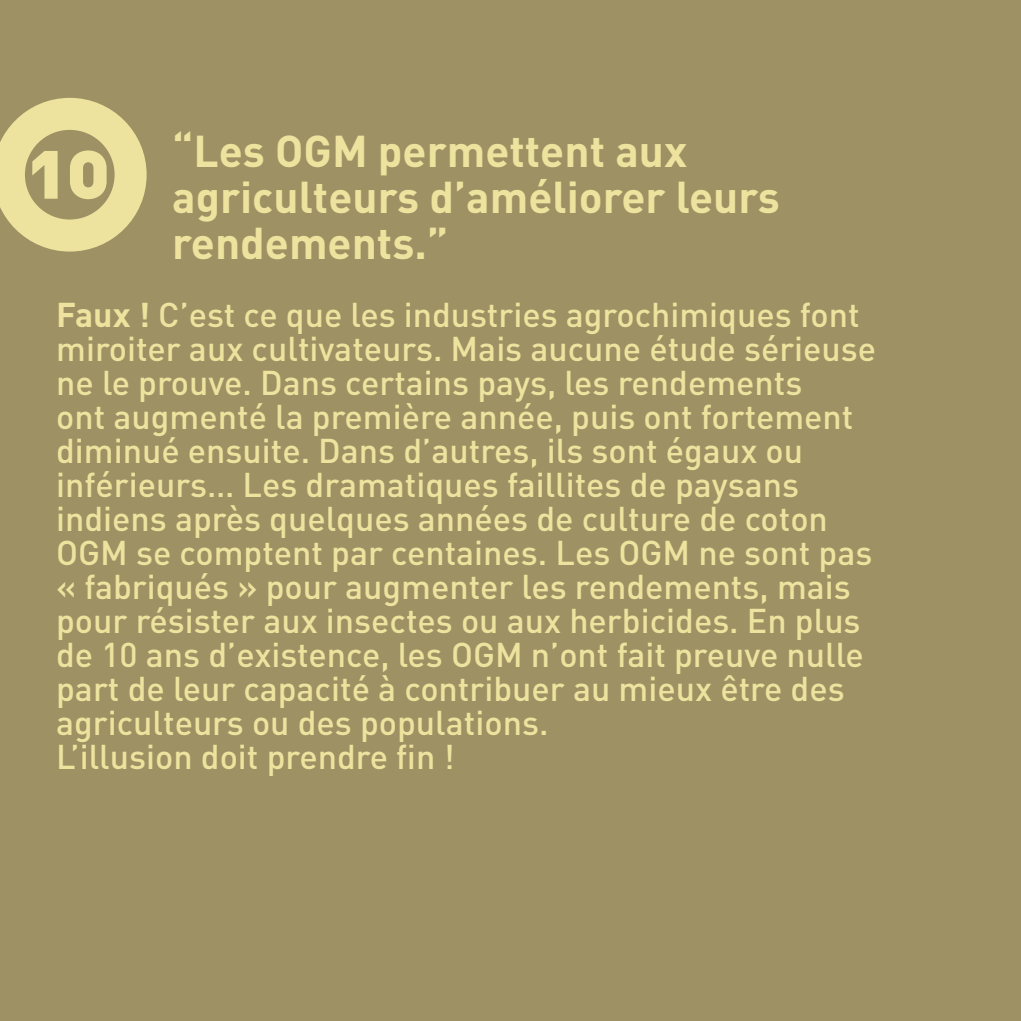
<style>
.page{position:relative;width:1021px;height:1021px;background:#fff}
.page>*{position:absolute;margin:0;border:0;box-sizing:border-box;transform-origin:0 0}
.t1{font:80px "DIN Black Alternate";color:#ede39e}
.t2{font:700 44px/46px "DIN";color:#ede39e}
.t3{font:500 34px/34px "DIN";color:#ede39e}
.s1{font-weight:700}
</style>
<div class="page">
<div style="left:0;top:0;width:1020px;height:1020px;background:#9e9164"></div>
<svg style="left:0;top:98px;width:147px;height:153px"></svg>
<h1 class="t1" style="left:28px;top:116px;width:84px">10</h1>
<p class="t2" style="left:172px;top:126px;width:609px">“Les OGM permettent aux agriculteurs d’améliorer leurs rendements.”</p>
<p class="t3" style="left:56px;top:297px;width:821px"><span class="s1">Faux !</span> C’est ce que les industries agrochimiques font miroiter aux cultivateurs. Mais aucune étude sérieuse ne le prouve. Dans certains pays, les rendements<br>ont augmenté la première année, puis ont fortement diminué ensuite. Dans d’autres, ils sont égaux ou inférieurs… Les dramatiques faillites de paysans indiens après quelques années de culture de coton OGM se comptent par centaines. Les OGM ne sont pas « fabriqués » pour augmenter les rendements, mais pour résister aux insectes ou aux herbicides. En plus de 10 ans d’existence, les OGM n’ont fait preuve nulle part de leur capacité à contribuer au mieux être des agriculteurs ou des populations.<br>L’illusion doit prendre fin !</p>
</div>
